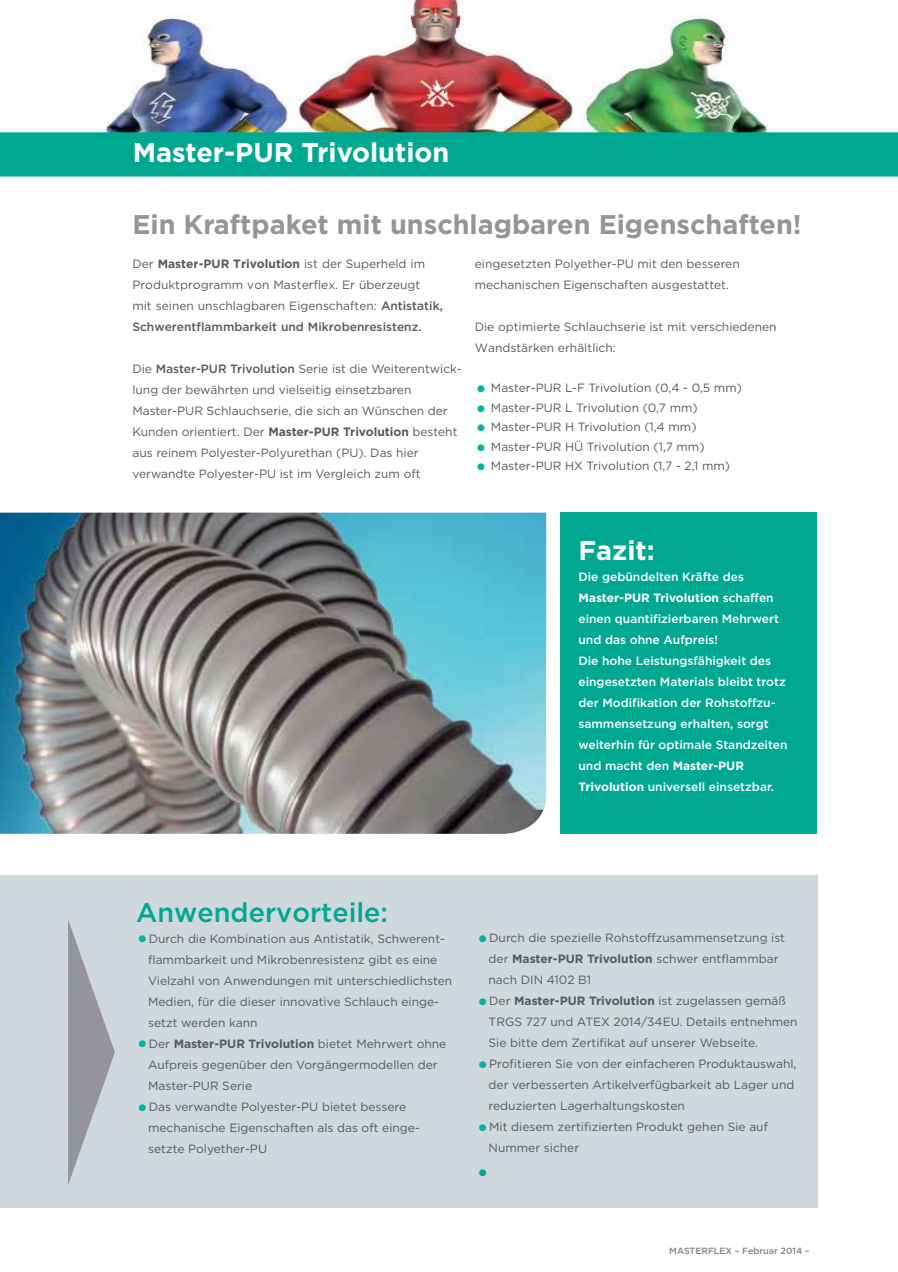
<style>
.page{position:relative;width:898px;height:1272px;background:#fff}
.page>*{position:absolute;margin:0;border:0;box-sizing:border-box;transform-origin:0 0}
.t1{font:700 27px "Gotham";color:#939598}
.t2{font:700 27px "Gotham";color:#fff}
.t3{font:500 27px "Gotham";color:#00a88f}
.t4{font:26.25px "Gotham";color:#00a88f}
.t5{font:12px/21px "Gotham";color:#58595b}
.t6{font:500 12px/21px "Gotham";color:#fff}
.t7{font:500 9px "Gotham";color:#808285}
.s1{font-weight:700}
.s2{font-weight:500}
.s3{font-size:26.25px;color:#00b5a1}
</style>
<div class="page">
<img style="left:106px;top:0;width:663px;height:132px">
<div style="left:0;top:875px;width:817px;height:332px;background:#ced8dd"></div>
<div style="left:0;top:132px;width:897px;height:44px;background:#00a88f"></div>
<img style="left:0;top:512px;width:546px;height:321px">
<div style="left:560px;top:512px;width:256px;height:321px;background:#00a88f"></div>
<svg style="left:68px;top:920px;width:47px;height:265px"></svg>
<h1 class="t2" style="left:133px;top:136px;width:318px">Master-PUR Trivolution</h1>
<h1 class="t1" style="left:132px;top:207px;width:670px">Ein Kraftpaket mit unschlagbaren Eigenschaften!</h1>
<p class="t5" style="left:132px;top:253px;width:312px">Der <span class="s1">Master-PUR Trivolution</span> ist der Superheld im Produktprogramm von Masterflex. Er überzeugt<br>mit seinen unschlagbaren Eigenschaften: <span class="s2">Antistatik, Schwerentflammbarkeit und Mikrobenresistenz.</span></p>
<p class="t5" style="left:132px;top:358px;width:331px">Die <span class="s2">Master-PUR Trivolution</span> Serie ist die Weiterentwick&shy;lung der bewährten und vielseitig einsetzbaren Master-PUR Schlauchserie, die sich an Wünschen der Kunden orientiert. Der <span class="s1">Master-PUR Trivolution</span> besteht aus reinem Polyester-Polyurethan (PU). Das hier verwandte Polyester-PU ist im Vergleich zum oft</p>
<p class="t5" style="left:474px;top:253px;width:266px">eingesetzten Polyether-PU mit den besseren mechanischen Eigenschaften ausgestattet.</p>
<p class="t5" style="left:474px;top:316px;width:303px">Die optimierte Schlauchserie ist mit verschiedenen<br>Wandstärken erhältlich:</p>
<p class="t5" style="left:474px;top:377px;width:268px"><span class="s3">•</span> Master-PUR L-F Trivolution (0,4 - 0,5 mm)</p>
<p class="t5" style="left:474px;top:397px;width:224px"><span class="s3">•</span> Master-PUR L Trivolution (0,7 mm)</p>
<p class="t5" style="left:474px;top:416px;width:223px"><span class="s3">•</span> Master-PUR H Trivolution (1,4 mm)</p>
<p class="t5" style="left:474px;top:436px;width:231px"><span class="s3">•</span> Master-PUR HÜ Trivolution (1,7 mm)</p>
<p class="t5" style="left:474px;top:455px;width:257px"><span class="s3">•</span> Master-PUR HX Trivolution (1,7 - 2,1 mm)</p>
<h1 class="t2" style="left:578px;top:534px;width:78px">Fazit:</h1>
<p class="t6" style="left:578px;top:566px;width:210px">Die gebündelten Kräfte des<br><span class="s1">Master-PUR Trivolution</span> schaffen einen quantifizierbaren Mehrwert und das ohne Aufpreis!<br>Die hohe Leistungsfähigkeit des eingesetzten Materials bleibt trotz der Modifikation der Rohstoffzu&shy;sammensetzung erhalten, sorgt weiterhin für optimale Standzeiten und macht den <span class="s1">Master-PUR<br>Trivolution</span> universell einsetzbar.</p>
<h1 class="t3" style="left:136px;top:895px;width:253px">Anwendervorteile:</h1>
<p class="t5" style="left:148px;top:927px;width:305px;text-indent:-12px"><span class="s3">•</span>Durch die Kombination aus Antistatik, Schwerent&shy;flammbarkeit und Mikrobenresistenz gibt es eine Vielzahl von Anwendungen mit unterschiedlichsten Medien, für die dieser innovative Schlauch einge&shy;setzt werden kann</p>
<p class="t5" style="left:148px;top:1032px;width:299px;text-indent:-12px"><span class="s3">•</span>Der <span class="s1">Master-PUR Trivolution</span> bietet Mehrwert ohne<br>Aufpreis gegenüber den Vorgängermodellen der<br>Master-PUR Serie</p>
<p class="t5" style="left:148px;top:1095px;width:273px;text-indent:-12px"><span class="s3">•</span>Das verwandte Polyester-PU bietet bessere mechanische Eigenschaften als das oft einge&shy;setzte Polyether-PU</p>
<p class="t5" style="left:488px;top:926px;width:298px;text-indent:-12px"><span class="s3">•</span>Durch die spezielle Rohstoffzusammensetzung ist der <span class="s1">Master-PUR Trivolution</span> schwer entflammbar nach DIN 4102 B1</p>
<p class="t5" style="left:488px;top:989px;width:310px;text-indent:-12px"><span class="s3">•</span>Der <span class="s1">Master-PUR Trivolution</span> ist zugelassen gemäß<br>TRGS 727 und ATEX 2014/34EU. Details entnehmen<br>Sie bitte dem Zertifikat auf unserer Webseite.</p>
<p class="t5" style="left:488px;top:1052px;width:309px;text-indent:-12px"><span class="s3">•</span>Profitieren Sie von der einfacheren Produktauswahl, der verbesserten Artikelverfügbarkeit ab Lager und reduzierten Lagerhaltungskosten</p>
<p class="t5" style="left:488px;top:1115px;width:281px;text-indent:-12px"><span class="s3">•</span>Mit diesem zertifizierten Produkt gehen Sie auf<br>Nummer sicher</p>
<h2 class="t4" style="left:476px;top:1156px;width:14px">•</h2>
<p class="t7" style="left:669px;top:1244px;width:142px">MASTERFLEX – Februar 2014 –</p>
</div>
